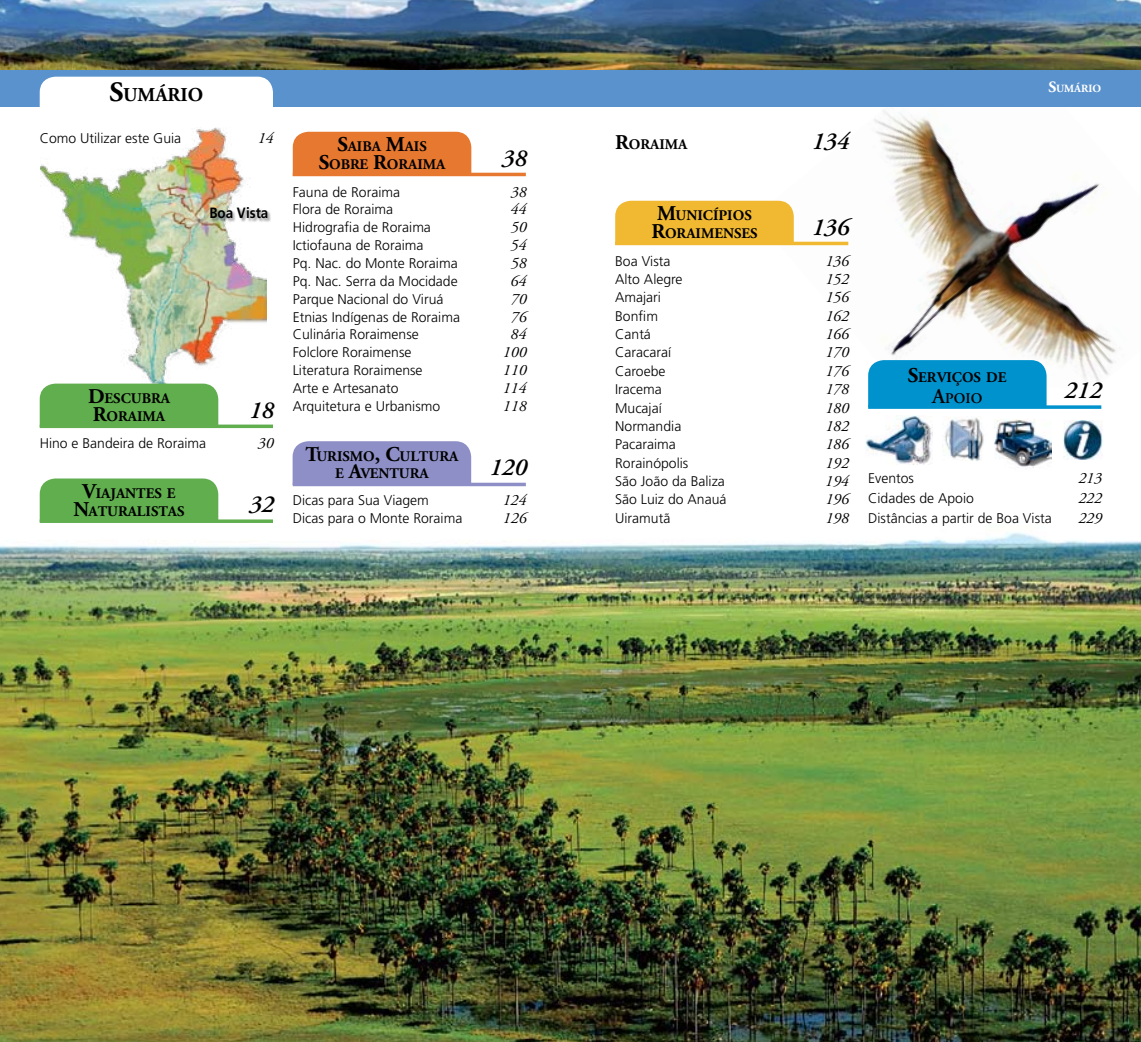
<style>
.page{position:relative;width:1141px;height:1042px;background:#fff}
.page>*{position:absolute;margin:0;border:0;box-sizing:border-box;transform-origin:0 0}
.t1{font:italic 600 24.5px "Adobe Garamond";color:#000}
.t2{font:700 19.6px "Adobe Garamond Pro";color:#000}
.t3{font:italic 15.75px "Adobe Garamond";color:#000}
.t4{font:italic 15.75px "Adobe Garamond";color:#000}
.t5{font:700 14.88px "Frutiger";color:#000;scale:.9 1}
.t6{font:700 14.7px/17.5px "Adobe Garamond Pro";color:#000;text-align:center}
.t7{font:600 14.7px "Adobe Garamond";color:#000}
.t8{font:300 14px "Frutiger";color:#000}
.t9{font:700 11.03px "Adobe Garamond Pro";color:#fff}
.s1{font-size:28px}
.s2{font-size:15.75px}
.s3{font-size:21px}
</style>
<div class="page">
<img style="left:40px;top:127px;width:226px;height:257px">
<div style="left:210px;top:208px;width:86px;height:27px;background:#000;opacity:.4"></div>
<img style="left:0;top:532px;width:1141px;height:510px">
<img style="left:755px;top:110px;width:361px;height:272px">
<div style="left:0;top:0;width:1141px;height:107px;background:#5a92cd"></div>
<div style="left:40px;top:77px;width:233px;height:48px;background:#fff;border-radius:16px"></div>
<img style="left:1063px;top:420px;width:40px;height:39px">
<img style="left:995px;top:419px;width:56px;height:49px">
<img style="left:942px;top:417px;width:42px;height:44px">
<img style="left:865px;top:416px;width:67px;height:48px">
<svg style="left:868px;top:405px;width:233px;height:4px"></svg>
<div style="left:868px;top:360px;width:179px;height:47px;background:#0092cd"></div>
<hr style="left:40px;top:424px;width:233px;height:4px;background:#60ae4e">
<hr style="left:40px;top:519px;width:233px;height:4px;background:#60ae4e">
<hr style="left:293px;top:173px;width:233px;height:3px;background:#e77830">
<hr style="left:293px;top:483px;width:233px;height:3px;background:#8e8fc6">
<hr style="left:615px;top:242px;width:233px;height:3px;background:#f0b931">
<div style="left:40px;top:384px;width:178px;height:40px;background:#60ae4e"></div>
<div style="left:40px;top:478px;width:178px;height:41px;background:#60ae4e"></div>
<div style="left:293px;top:441px;width:178px;height:42px;background:#8e8fc6"></div>
<div style="left:293px;top:132px;width:178px;height:41px;background:#e77830"></div>
<div style="left:615px;top:201px;width:179px;height:41px;background:#f0b931"></div>
<img style="left:0;top:0;width:1141px;height:69px">
<h2 class="t2" style="left:109px;top:83px;width:95px"><span class="s1">S</span>UMÁRIO</h2>
<p class="t9" style="left:1048px;top:82px;width:54px"><span class="s2">S</span>UMÁRIO</p>
<p class="t8" style="left:40px;top:130px;width:143px">Como Utilizar este Guia</p>
<p class="t3" style="left:257px;top:129px;width:17px">14</p>
<p class="t5" style="left:209px;top:204px;width:67px">Boa Vista</p>
<p class="t6" style="left:88px;top:390px;width:83px"><span class="s3">D</span>ESCUBRA<br><span class="s3">R</span>ORAIMA</p>
<h1 class="t1" style="left:248px;top:396px;width:26px">18</h1>
<p class="t8" style="left:40px;top:436px;width:168px">Hino e Bandeira de Roraima</p>
<p class="t3" style="left:257px;top:435px;width:17px">30</p>
<p class="t6" style="left:73px;top:485px;width:113px"><span class="s3">V</span>IAJANTES E<br><span class="s3">N</span>ATURALISTAS</p>
<h1 class="t1" style="left:248px;top:491px;width:26px">32</h1>
<p class="t6" style="left:319px;top:138px;width:128px"><span class="s3">S</span>AIBA <span class="s3">M</span>AIS<br><span class="s3">S</span>OBRE <span class="s3">R</span>ORAIMA</p>
<h1 class="t1" style="left:501px;top:144px;width:26px">38</h1>
<p class="t8" style="left:293px;top:184px;width:109px">Fauna de Roraima</p>
<p class="t3" style="left:510px;top:183px;width:17px">38</p>
<p class="t8" style="left:293px;top:202px;width:102px">Flora de Roraima</p>
<p class="t3" style="left:510px;top:201px;width:18px">44</p>
<p class="t8" style="left:293px;top:219px;width:140px">Hidrografia de Roraima</p>
<p class="t3" style="left:510px;top:219px;width:17px">50</p>
<p class="t8" style="left:293px;top:237px;width:132px">Ictiofauna de Roraima</p>
<p class="t3" style="left:510px;top:237px;width:17px">54</p>
<p class="t8" style="left:293px;top:255px;width:166px">Pq. Nac. do Monte Roraima</p>
<p class="t3" style="left:510px;top:254px;width:17px">58</p>
<p class="t8" style="left:293px;top:273px;width:166px">Pq. Nac. Serra da Mocidade</p>
<p class="t3" style="left:510px;top:272px;width:17px">64</p>
<p class="t8" style="left:293px;top:291px;width:152px">Parque Nacional do Viruá</p>
<p class="t3" style="left:510px;top:290px;width:17px">70</p>
<p class="t8" style="left:293px;top:309px;width:169px">Etnias Indígenas de Roraima</p>
<p class="t3" style="left:510px;top:308px;width:17px">76</p>
<p class="t8" style="left:293px;top:327px;width:128px">Culinária Roraimense</p>
<p class="t3" style="left:510px;top:326px;width:17px">84</p>
<p class="t8" style="left:293px;top:344px;width:120px">Folclore Roraimense</p>
<p class="t3" style="left:502px;top:344px;width:25px">100</p>
<p class="t8" style="left:293px;top:362px;width:131px">Literatura Roraimense</p>
<p class="t3" style="left:502px;top:362px;width:25px">110</p>
<p class="t8" style="left:293px;top:380px;width:107px">Arte e Artesanato</p>
<p class="t3" style="left:502px;top:379px;width:25px">114</p>
<p class="t8" style="left:293px;top:398px;width:149px">Arquitetura e Urbanismo</p>
<p class="t3" style="left:502px;top:397px;width:25px">118</p>
<p class="t6" style="left:306px;top:448px;width:154px"><span class="s3">T</span>URISMO<span class="s3">, C</span>ULTURA<br>E <span class="s3">A</span>VENTURA</p>
<h1 class="t1" style="left:488px;top:454px;width:39px">120</h1>
<p class="t8" style="left:293px;top:492px;width:138px">Dicas para Sua Viagem</p>
<p class="t3" style="left:502px;top:492px;width:25px">124</p>
<p class="t8" style="left:293px;top:510px;width:171px">Dicas para o Monte Roraima</p>
<p class="t3" style="left:502px;top:510px;width:25px">126</p>
<p class="t6" style="left:615px;top:136px;width:74px"><span class="s3">R</span>ORAIMA</p>
<h1 class="t1" style="left:811px;top:128px;width:39px">134</h1>
<p class="t6" style="left:651px;top:207px;width:108px"><span class="s3">M</span>UNICÍPIOS<br><span class="s3">R</span>ORAIMENSES</p>
<h1 class="t1" style="left:811px;top:213px;width:39px">136</h1>
<p class="t8" style="left:615px;top:253px;width:57px">Boa Vista</p>
<p class="t3" style="left:825px;top:252px;width:25px">136</p>
<p class="t8" style="left:615px;top:271px;width:69px">Alto Alegre</p>
<p class="t3" style="left:825px;top:270px;width:25px">152</p>
<p class="t8" style="left:615px;top:289px;width:47px">Amajari</p>
<p class="t3" style="left:825px;top:289px;width:25px">156</p>
<p class="t8" style="left:615px;top:308px;width:44px">Bonfim</p>
<p class="t3" style="left:825px;top:307px;width:25px">162</p>
<p class="t8" style="left:615px;top:326px;width:37px">Cantá</p>
<p class="t3" style="left:825px;top:326px;width:25px">166</p>
<p class="t8" style="left:615px;top:345px;width:57px">Caracaraí</p>
<p class="t3" style="left:825px;top:344px;width:25px">170</p>
<p class="t8" style="left:615px;top:363px;width:52px">Caroebe</p>
<p class="t3" style="left:825px;top:362px;width:25px">176</p>
<p class="t8" style="left:615px;top:381px;width:48px">Iracema</p>
<p class="t3" style="left:825px;top:381px;width:25px">178</p>
<p class="t8" style="left:615px;top:400px;width:48px">Mucajaí</p>
<p class="t3" style="left:825px;top:399px;width:25px">180</p>
<p class="t8" style="left:615px;top:418px;width:68px">Normandia</p>
<p class="t3" style="left:825px;top:417px;width:25px">182</p>
<p class="t8" style="left:615px;top:436px;width:62px">Pacaraima</p>
<p class="t3" style="left:825px;top:436px;width:25px">186</p>
<p class="t8" style="left:615px;top:455px;width:75px">Rorainópolis</p>
<p class="t3" style="left:825px;top:454px;width:25px">192</p>
<p class="t8" style="left:615px;top:473px;width:111px">São João da Baliza</p>
<p class="t3" style="left:825px;top:473px;width:25px">194</p>
<p class="t8" style="left:615px;top:492px;width:113px">São Luiz do Anauá</p>
<p class="t3" style="left:825px;top:491px;width:25px">196</p>
<p class="t8" style="left:615px;top:510px;width:57px">Uiramutã</p>
<p class="t3" style="left:825px;top:509px;width:25px">198</p>
<p class="t6" style="left:908px;top:369px;width:100px"><span class="s3">S</span>ERVIÇOS DE</p>
<p class="t7" style="left:932px;top:390px;width:52px"><span class="s3">A</span>poio</p>
<h1 class="t1" style="left:1063px;top:377px;width:39px">212</h1>
<p class="t8" style="left:868px;top:470px;width:47px">Eventos</p>
<p class="t3" style="left:1078px;top:470px;width:25px">213</p>
<p class="t8" style="left:868px;top:490px;width:107px">Cidades de Apoio</p>
<p class="t3" style="left:1078px;top:489px;width:25px">222</p>
<p class="t8" style="left:868px;top:510px;width:185px">Distâncias a partir de Boa Vista</p>
<p class="t4" style="left:1078px;top:509px;width:25px">229</p>
</div>
